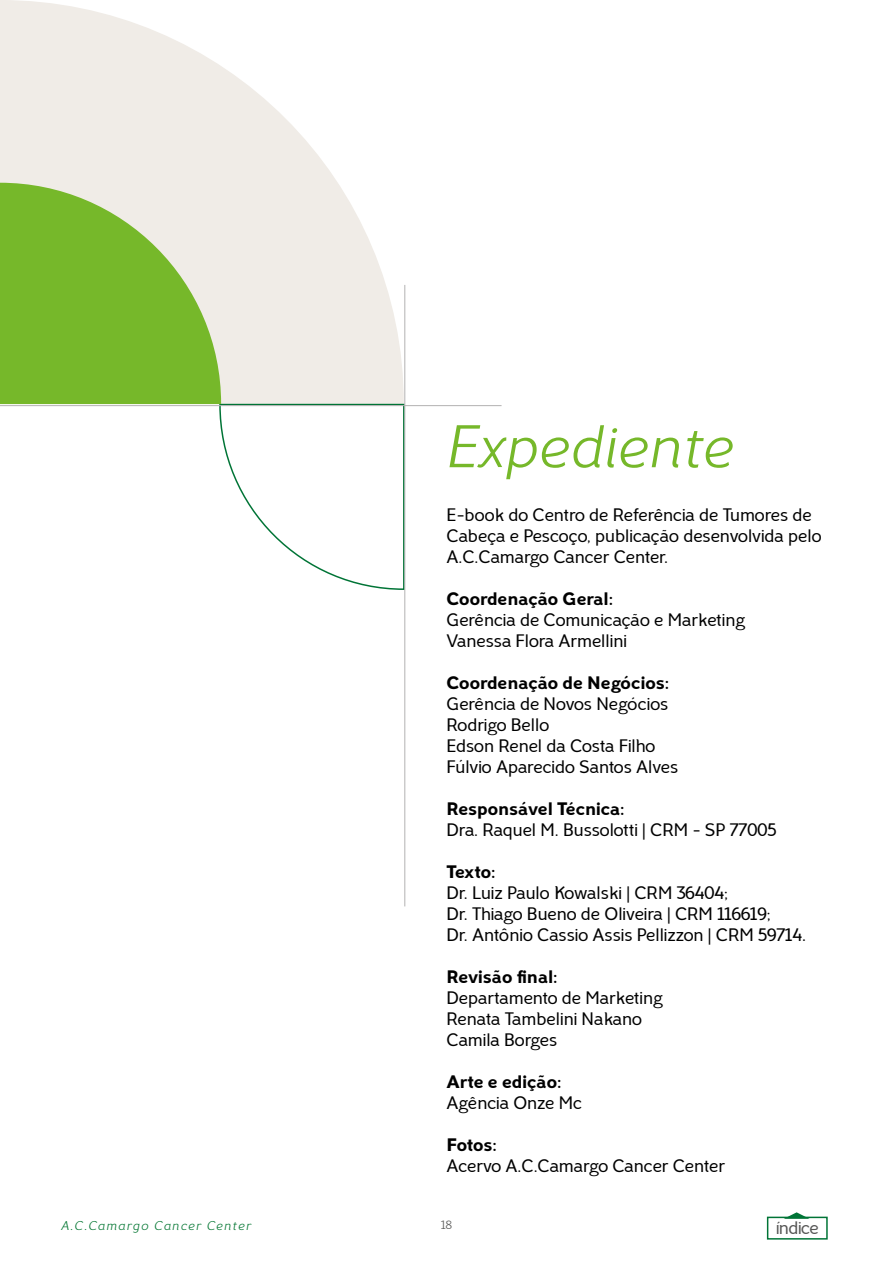
<style>
.page{position:relative;width:893px;height:1263px;background:#fff}
.page>*{position:absolute;margin:0;border:0;box-sizing:border-box;transform-origin:0 0}
.t1{font:60px "Carmen Leve Italica";color:#76b82a}
.t2{font:18px/21px "Carmen";color:#000}
.t3{font:18px "Carmen Forte";color:#000}
.t4{font:18px "Carmen";letter-spacing:-.025em;color:#575756}
.t5{font:12.75px "Carmen Leve Italica";letter-spacing:.1em;color:#077835}
.t6{font:12px "Carmen Leve";color:#575756}
</style>
<div class="page">
<svg style="left:0;top:0;width:404px;height:403px;fill:#f0ece7"></svg>
<svg style="left:218px;top:403px;width:186px;height:187px"></svg>
<svg style="left:0;top:183px;width:221px;height:221px;background:#8fc352"></svg>
<hr style="left:0;top:405px;width:502px;height:1px;background:#b3b2b2">
<hr style="left:404px;top:285px;width:1px;height:621px;background:#b3b2b2">
<svg style="left:766px;top:1212px;width:62px;height:28px"></svg>
<h1 class="t1" style="left:446px;top:414px;width:289px">Expediente</h1>
<p class="t2" style="left:446px;top:504px;width:376px">E-book do Centro de Referência de Tumores de<br>Cabeça e Pescoço, publicação desenvolvida pelo<br>A.C.Camargo Cancer Center.</p>
<p class="t3" style="left:446px;top:587px;width:168px">Coordenação Geral:</p>
<p class="t2" style="left:446px;top:609px;width:300px">Gerência de Comunicação e Marketing<br>Vanessa Flora Armellini</p>
<p class="t3" style="left:446px;top:671px;width:224px">Coordenação de Negócios:</p>
<p class="t2" style="left:446px;top:693px;width:233px">Gerência de Novos Negócios<br>Rodrigo Bello<br>Edson Renel da Costa Filho<br>Fúlvio Aparecido Santos Alves</p>
<p class="t3" style="left:446px;top:797px;width:180px">Responsável Técnica:</p>
<p class="t2" style="left:446px;top:819px;width:331px">Dra. Raquel M. Bussolotti | CRM - SP 77005</p>
<p class="t3" style="left:446px;top:860px;width:51px">Texto:</p>
<p class="t2" style="left:446px;top:882px;width:361px">Dr. Luiz Paulo Kowalski | CRM 36404;<br>Dr. Thiago Bueno de Oliveira | CRM 116619;<br>Dr. Antônio Cassio Assis Pellizzon | CRM 59714.</p>
<p class="t3" style="left:446px;top:965px;width:113px">Revisão final:</p>
<p class="t2" style="left:446px;top:987px;width:218px">Departamento de Marketing<br>Renata Tambelini Nakano<br>Camila Borges</p>
<p class="t3" style="left:446px;top:1070px;width:117px">Arte e edição:</p>
<p class="t2" style="left:446px;top:1092px;width:137px">Agência Onze Mc</p>
<p class="t3" style="left:446px;top:1133px;width:52px">Fotos:</p>
<p class="t2" style="left:446px;top:1155px;width:280px">Acervo A.C.Camargo Cancer Center</p>
<p class="t5" style="left:61px;top:1219px;width:191px">A.C.Camargo Cancer Center</p>
<p class="t6" style="left:441px;top:1219px;width:12px">18</p>
<p class="t4" style="left:776px;top:1217px;width:45px">índice</p>
</div>
